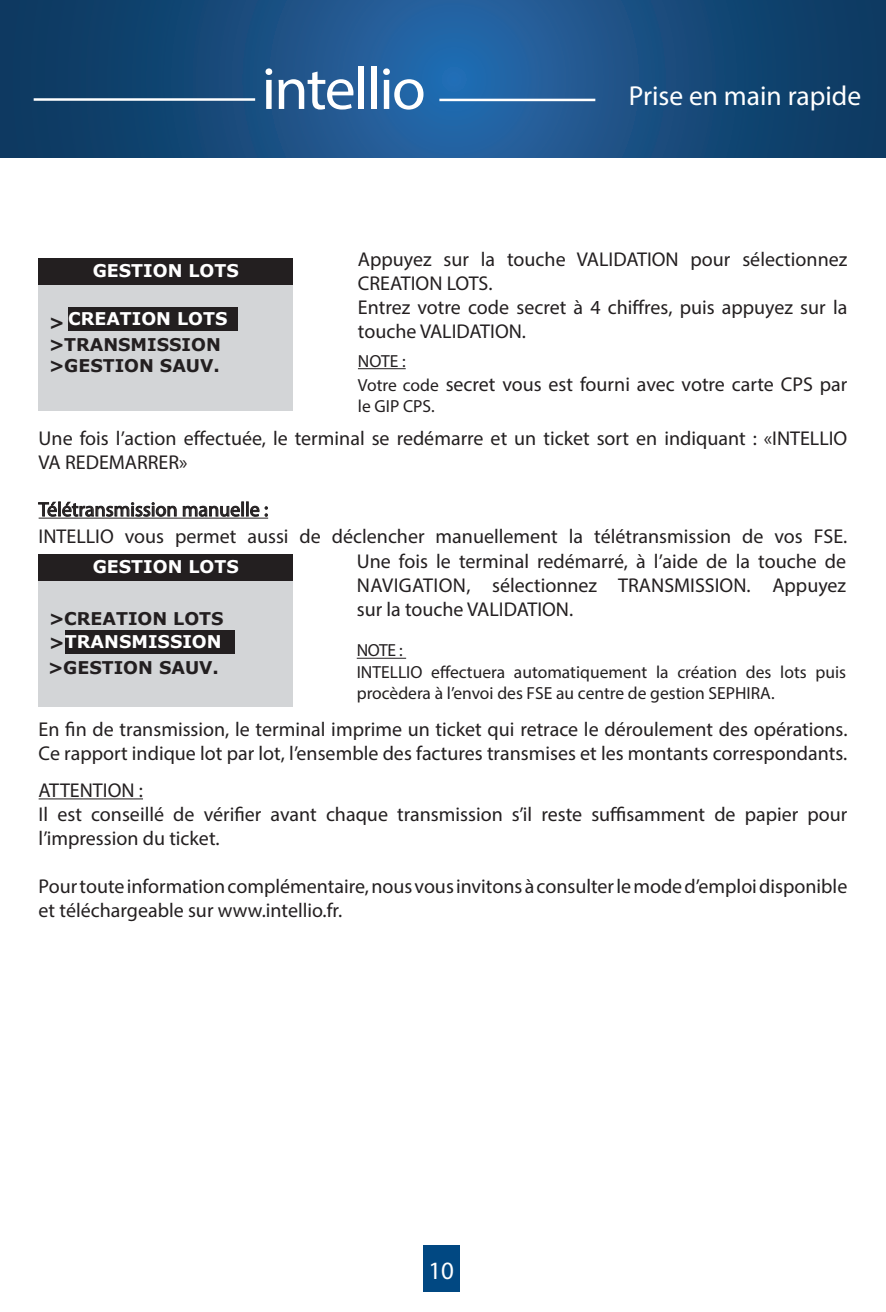
<style>
.page{position:relative;width:886px;height:1312px;background:#fff}
.page>*{position:absolute;margin:0;border:0;box-sizing:border-box;transform-origin:0 0}
.t1{font:60px "Myriad Pro";letter-spacing:-.03em;color:#fff}
.t2{font:27.5px "Myriad Pro";color:#fff}
.t3{font:25px "Myriad Pro";color:#fff}
.t4{font:20px/24px "Myriad Pro";color:#231f20}
.t5{font:17.5px/21px "Myriad Pro";color:#231f20}
.t6{font:700 17.5px "Verdana";color:#231f20}
.t7{font:700 17.5px "Verdana";color:#fff}
.s1{font-size:17.5px}
.s2{color:#231f20}
</style>
<div class="page">
<svg style="left:0;top:0;width:886px;height:158px;background:#184d80"></svg>
<hr style="left:34px;top:98px;width:221px;height:3px;background:#fff">
<hr style="left:439px;top:99px;width:156px;height:2px;background:#fff">
<div style="left:423px;top:1245px;width:36px;height:46px;background:#014882"></div>
<div style="left:39px;top:259px;width:254px;height:151px;background:#d3d5d7"></div>
<div style="left:39px;top:258px;width:254px;height:26px;background:#231f20"></div>
<div style="left:68px;top:307px;width:170px;height:23px;background:#231f20"></div>
<div style="left:39px;top:555px;width:254px;height:152px;background:#d3d5d7"></div>
<div style="left:39px;top:554px;width:254px;height:26px;background:#231f20"></div>
<div style="left:65px;top:629px;width:170px;height:24px;background:#231f20"></div>
<hr style="left:358px;top:368px;width:48px;height:1px;background:#231f20">
<hr style="left:39px;top:517px;width:229px;height:1px;background:#231f20">
<svg style="left:38px;top:501px;width:229px;height:16px"></svg>
<hr style="left:357px;top:657px;width:49px;height:1px;background:#231f20">
<hr style="left:39px;top:798px;width:104px;height:1px;background:#231f20">
<h1 class="t1" style="left:262px;top:52px;width:166px">intellio</h1>
<h2 class="t2" style="left:629px;top:78px;width:234px">Prise en main rapide</h2>
<p class="t4" style="left:358px;top:247px;width:491px">Appuyez sur la touche VALIDATION pour sélectionnez<br>CREATION LOTS.</p>
<p class="t4" style="left:358px;top:295px;width:491px">Entrez votre code secret à 4 chiffres, puis appuyez sur la touche VALIDATION.</p>
<p class="t5" style="left:358px;top:350px;width:49px">NOTE :</p>
<p class="t4" style="left:358px;top:372px;width:491px"><span class="s1">Votre code</span> secret vous est fourni avec votre carte CPS par</p>
<p class="t5" style="left:358px;top:395px;width:78px">le GIP CPS.</p>
<p class="t4" style="left:39px;top:426px;width:810px">Une fois l’action effectuée, le terminal se redémarre et un ticket sort en indiquant : «INTELLIO<br>VA REDEMARRER»</p>
<p class="t4" style="left:39px;top:497px;width:231px">Télétransmission manuelle :</p>
<p class="t4" style="left:39px;top:523px;width:810px">INTELLIO vous permet aussi de déclencher manuellement la télétransmission de vos FSE.</p>
<p class="t4" style="left:357px;top:548px;width:491px;text-align:justify">Une fois le terminal redémarré, à l’aide de la touche de NAVIGATION, sélectionnez TRANSMISSION. Appuyez sur la touche VALIDATION.</p>
<p class="t5" style="left:357px;top:639px;width:48px">NOTE :</p>
<p class="t5" style="left:357px;top:660px;width:491px">INTELLIO effectuera automatiquement la création des lots puis procèdera à l’envoi des FSE au centre de gestion SEPHIRA.</p>
<p class="t4" style="left:39px;top:717px;width:810px">En fin de transmission, le terminal imprime un ticket qui retrace le déroulement des opérations.<br>Ce rapport indique lot par lot, l’ensemble des factures transmises et les montants correspondants.</p>
<p class="t4" style="left:39px;top:777px;width:106px">ATTENTION :</p>
<p class="t4" style="left:39px;top:801px;width:810px">Il est conseillé de vérifier avant chaque transmission s’il reste suffisamment de papier pour l’impression du ticket.</p>
<p class="t4" style="left:39px;top:873px;width:810px">Pour toute information complémentaire, nous vous invitons à consulter le mode d’emploi disponible et téléchargeable sur www.intellio.fr.</p>
<p class="t7" style="left:93px;top:258px;width:148px">GESTION LOTS</p>
<p class="t7" style="left:68px;top:306px;width:161px">CREATION LOTS</p>
<p class="t6" style="left:49px;top:310px;width:17px">&gt;</p>
<p class="t6" style="left:49px;top:332px;width:173px">&gt;TRANSMISSION</p>
<p class="t6" style="left:49px;top:353px;width:172px">&gt;GESTION SAUV.</p>
<p class="t7" style="left:93px;top:554px;width:148px">GESTION LOTS</p>
<p class="t6" style="left:49px;top:606px;width:176px">&gt;CREATION LOTS</p>
<p class="t7" style="left:49px;top:629px;width:174px"><span class="s2">&gt;</span>TRANSMISSION</p>
<p class="t6" style="left:48px;top:655px;width:172px">&gt;GESTION SAUV.</p>
<p class="t3" style="left:428px;top:1254px;width:27px">10</p>
</div>
